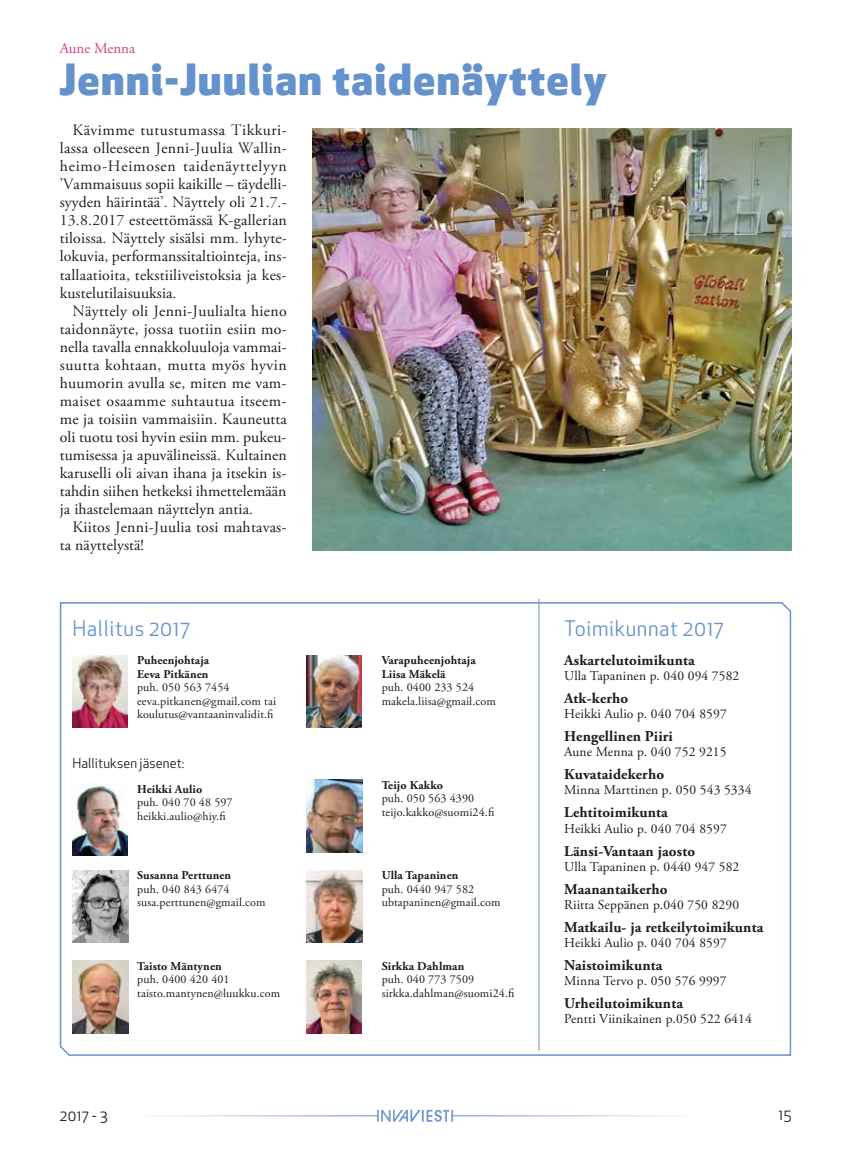
<style>
.page{position:relative;width:851px;height:1149px;background:#fff}
.page>*{position:absolute;margin:0;border:0;box-sizing:border-box;transform-origin:0 0}
.t1{font:800 42px "Apex New";letter-spacing:.04em;color:#6592cd}
.t2{font:21px "Apex New";letter-spacing:.03em;color:#6592cd}
.t3{font:15.75px/18px "Adobe Garamond Pro";letter-spacing:.005em;color:#1d1d1b;text-align:justify}
.t4{font:700 15px "Adobe Garamond Pro";letter-spacing:.01em;color:#1d1d1b}
.t5{font:15px "Adobe Garamond Pro";color:#dd3b87}
.t6{font:15px "Apex New";letter-spacing:.03em;color:#1d1d1b}
.t7{font:13.5px "Adobe Garamond Pro";letter-spacing:.01em;color:#1d1d1b}
.t8{font:13.5px "Apex New";letter-spacing:.005em;color:#1d1d1b}
.t9{font:12px/13.5px "Adobe Garamond Pro";letter-spacing:.01em;color:#1d1d1b}
.t10{font:700 12px/13.5px "Adobe Garamond Pro";letter-spacing:.01em;color:#1d1d1b}
</style>
<div class="page">
<svg style="left:156px;top:1109px;width:523px;height:12px"></svg>
<svg style="left:59px;top:601px;width:732px;height:455px"></svg>
<img style="left:306px;top:779px;width:56px;height:73px">
<img style="left:72px;top:655px;width:56px;height:72px">
<img style="left:306px;top:870px;width:56px;height:72px">
<img style="left:72px;top:783px;width:56px;height:72px">
<img style="left:306px;top:960px;width:56px;height:73px">
<img style="left:72px;top:870px;width:56px;height:72px">
<img style="left:72px;top:960px;width:56px;height:73px">
<img style="left:306px;top:655px;width:56px;height:72px">
<hr style="left:538px;top:598px;width:1px;height:452px;background:#6592cd">
<img style="left:312px;top:128px;width:479px;height:422px">
<p class="t5" style="left:60px;top:40px;width:77px">Aune Menna</p>
<h1 class="t1" style="left:60px;top:51px;width:548px">Jenni-Juulian taidenäyttely</h1>
<p class="t3" style="left:60px;top:122px;width:228px;text-indent:13px">Kävimme tutustumassa Tikkuri&shy;lassa olleeseen Jenni-Juulia Wallin&shy;heimo-Heimosen taidenäyttelyyn ’Vammaisuus sopii kaikille – täydelli&shy;syyden häirintää’. Näyttely oli 21.7.- 13.8.2017 esteettömässä K-gallerian tiloissa. Näyttely sisälsi mm. lyhyte&shy;lokuvia, performanssitaltiointeja, ins&shy;tallaatioita, tekstiiliveistoksia ja kes&shy;kustelutilaisuuksia.</p>
<p class="t3" style="left:60px;top:302px;width:228px;text-indent:13px">Näyttely oli Jenni-Juulialta hieno taidonnäyte, jossa tuotiin esiin mo&shy;nella tavalla ennakkoluuloja vammai&shy;suutta kohtaan, mutta myös hyvin huumorin avulla se, miten me vam&shy;maiset osaamme suhtautua itseem&shy;me ja toisiin vammaisiin. Kauneutta oli tuotu tosi hyvin esiin mm. pukeu&shy;tumisessa ja apuvälineissä. Kultainen karuselli oli aivan ihana ja itsekin is&shy;tahdin siihen hetkeksi ihmettelemään ja ihastelemaan näyttelyn antia.</p>
<p class="t3" style="left:60px;top:518px;width:228px;text-indent:13px">Kiitos Jenni-Juulia tosi mahtavas&shy;ta näyttelystä!</p>
<h2 class="t2" style="left:72px;top:614px;width:119px">Hallitus 2017</h2>
<p class="t10" style="left:137px;top:653px;width:74px">Puheenjohtaja<br>Eeva Pitkänen</p>
<p class="t9" style="left:137px;top:680px;width:140px">puh. 050 563 7454 eeva.pitkanen@gmail.com tai koulutus@vantaaninvalidit.fi</p>
<p class="t8" style="left:72px;top:754px;width:113px">Hallituksen jäsenet:</p>
<p class="t10" style="left:137px;top:782px;width:67px">Heikki Aulio</p>
<p class="t9" style="left:137px;top:795px;width:97px">puh. 040 70 48 597 heikki.aulio@hiy.fi</p>
<p class="t10" style="left:137px;top:868px;width:95px">Susanna Perttunen</p>
<p class="t9" style="left:137px;top:882px;width:130px">puh. 040 843 6474 susa.perttunen@gmail.com</p>
<p class="t10" style="left:137px;top:959px;width:86px">Taisto Mäntynen</p>
<p class="t9" style="left:137px;top:972px;width:144px">puh. 0400 420 401 taisto.mantynen@luukku.com</p>
<p class="t10" style="left:381px;top:653px;width:95px">Varapuheenjohtaja<br>Liisa Mäkelä</p>
<p class="t9" style="left:381px;top:680px;width:115px">puh. 0400 233 524 makela.liisa@gmail.com</p>
<p class="t10" style="left:381px;top:778px;width:63px">Teijo Kakko</p>
<p class="t9" style="left:381px;top:791px;width:114px">puh. 050 563 4390 teijo.kakko@suomi24.fi</p>
<p class="t10" style="left:381px;top:868px;width:78px">Ulla Tapaninen</p>
<p class="t9" style="left:381px;top:882px;width:120px">puh. 0440 947 582 ubtapaninen@gmail.com</p>
<p class="t10" style="left:381px;top:959px;width:84px">Sirkka Dahlman</p>
<p class="t9" style="left:381px;top:972px;width:134px">puh. 040 773 7509 sirkka.dahlman@suomi24.fi</p>
<h2 class="t2" style="left:564px;top:614px;width:161px">Toimikunnat 2017</h2>
<p class="t4" style="left:564px;top:651px;width:132px">Askartelutoimikunta</p>
<p class="t7" style="left:564px;top:667px;width:177px">Ulla Tapaninen p. 040 094 7582</p>
<p class="t4" style="left:564px;top:689px;width:65px">Atk-kerho</p>
<p class="t7" style="left:564px;top:705px;width:164px">Heikki Aulio p. 040 704 8597</p>
<p class="t4" style="left:564px;top:727px;width:110px">Hengellinen Piiri</p>
<p class="t7" style="left:564px;top:743px;width:164px">Aune Menna p. 040 752 9215</p>
<p class="t4" style="left:564px;top:765px;width:101px">Kuvataidekerho</p>
<p class="t7" style="left:564px;top:781px;width:189px">Minna Marttinen p. 050 543 5334</p>
<p class="t4" style="left:564px;top:803px;width:105px">Lehtitoimikunta</p>
<p class="t7" style="left:564px;top:819px;width:164px">Heikki Aulio p. 040 704 8597</p>
<p class="t4" style="left:564px;top:841px;width:132px">Länsi-Vantaan jaosto</p>
<p class="t7" style="left:564px;top:857px;width:177px">Ulla Tapaninen p. 0440 947 582</p>
<p class="t4" style="left:564px;top:879px;width:105px">Maanantaikerho</p>
<p class="t7" style="left:564px;top:895px;width:176px">Riitta Seppänen p.040 750 8290</p>
<p class="t4" style="left:564px;top:917px;width:200px">Matkailu- ja retkeilytoimikunta</p>
<p class="t7" style="left:564px;top:933px;width:164px">Heikki Aulio p. 040 704 8597</p>
<p class="t4" style="left:564px;top:955px;width:100px">Naistoimikunta</p>
<p class="t7" style="left:564px;top:971px;width:164px">Minna Tervo p. 050 576 9997</p>
<p class="t4" style="left:564px;top:993px;width:120px">Urheilutoimikunta</p>
<p class="t7" style="left:564px;top:1009px;width:189px">Pentti Viinikainen p.050 522 6414</p>
<p class="t6" style="left:60px;top:1105px;width:49px">2017 - 3</p>
<p class="t6" style="left:778px;top:1104px;width:14px">15</p>
</div>
